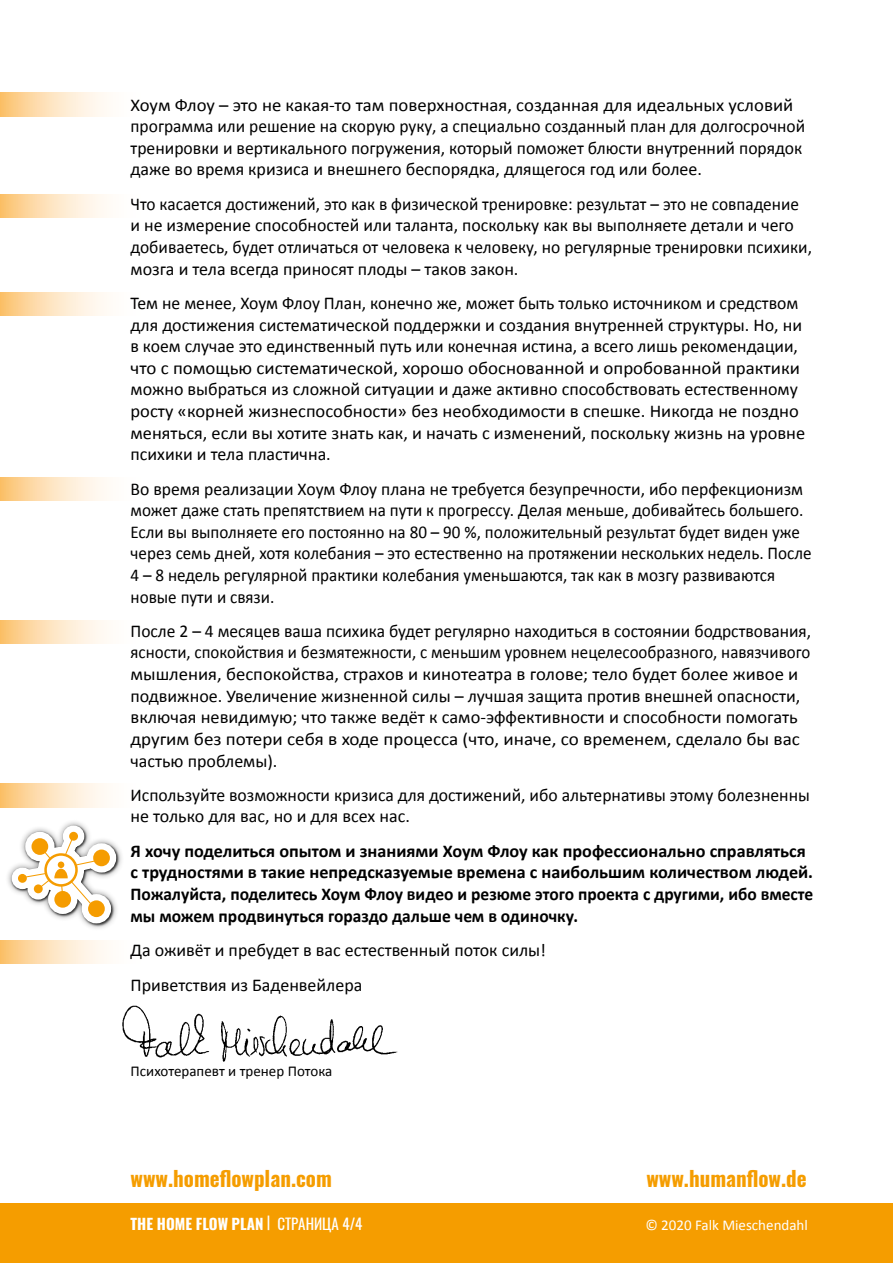
<style>
.page{position:relative;width:893px;height:1263px;background:#fff}
.page>*{position:absolute;margin:0;border:0;box-sizing:border-box;transform-origin:0 0}
.t1{font:700 21px "Oswald";color:#f59d00}
.t2{font:18px/21.6px "Calibri";color:#000}
.t3{font:18px/21.6px "Calibri";color:#000;scale:1.04 1}
.t4{font:18px/21.6px "Calibri";color:#000;scale:.96 1}
.t5{font:700 18px/21.6px "Calibri";color:#000}
.t6{font:700 15px "Oswald";color:#fff}
.t7{font:15px "Calibri";color:#000}
.t8{font:15px "Calibri";color:#fff}
.s1{font-weight:400}
</style>
<div class="page">
<div style="left:0;top:1203px;width:893px;height:60px;background:#f59d00"></div>
<svg style="left:0;top:93px;width:107px;height:23px"></svg>
<svg style="left:0;top:194px;width:107px;height:23px"></svg>
<svg style="left:0;top:292px;width:107px;height:23px"></svg>
<svg style="left:0;top:477px;width:107px;height:24px"></svg>
<svg style="left:0;top:620px;width:107px;height:23px"></svg>
<svg style="left:0;top:784px;width:107px;height:23px"></svg>
<svg style="left:0;top:940px;width:107px;height:23px"></svg>
<img style="left:122px;top:1005px;width:276px;height:57px">
<svg style="left:10px;top:823px;width:110px;height:105px"></svg>
<p class="t3" style="left:131px;top:93px;width:650px">Хоум Флоу – это не какая-то там поверхностная, созданная для идеальных условий программа или решение на скорую руку, а специально созданный план для долгосрочной тренировки и вертикального погружения, который поможет блюсти внутренний порядок даже во время кризиса и внешнего беспорядка, длящегося год или более.</p>
<p class="t4" style="left:131px;top:192px;width:711px">Что касается достижений, это как в физической тренировке: результат – это не совпадение и не измерение способностей или таланта, поскольку как вы выполняете детали и чего добиваетесь, будет отличаться от человека к человеку, но регулярные тренировки психики, мозга и тела всегда приносят плоды – таков закон.</p>
<p class="t2" style="left:131px;top:292px;width:676px">Тем не менее, Хоум Флоу План, конечно же, может быть только источником и средством для достижения систематической поддержки и создания внутренней структуры. Но, ни в коем случае это единственный путь или конечная истина, а всего лишь рекомендации, что с помощью систематической, хорошо обоснованной и опробованной практики можно выбраться из сложной ситуации и даже активно способствовать естественному росту «корней жизнеспособности» без необходимости в спешке. Никогда не поздно меняться, если вы хотите знать как, и начать с изменений, поскольку жизнь на уровне психики и тела пластична.</p>
<p class="t2" style="left:131px;top:477px;width:683px">Во время реализации Хоум Флоу плана не требуется безупречности, ибо перфекционизм может даже стать препятствием на пути к прогрессу. Делая меньше, добивайтесь большего.<br>Если вы выполняете его постоянно на 80 – 90 %, положительный результат будет виден уже через семь дней, хотя колебания – это естественно на протяжении нескольких недель. После 4 – 8 недель регулярной практики колебания уменьшаются, так как в мозгу развиваются новые пути и связи.</p>
<p class="t2" style="left:131px;top:620px;width:682px">После 2 – 4 месяцев ваша психика будет регулярно находиться в состоянии бодрствования, ясности, спокойствия и безмятежности, с меньшим уровнем нецелесообразного, навязчивого мышления, беспокойства, страхов и кинотеатра в голове; тело будет более живое и подвижное. Увеличение жизненной силы – лучшая защита против внешней опасности, включая невидимую; что также ведёт к само-эффективности и способности помогать другим без потери себя в ходе процесса (что, иначе, со временем, сделало бы вас частью проблемы).</p>
<p class="t2" style="left:131px;top:783px;width:681px">Используйте возможности кризиса для достижений, ибо альтернативы этому болезненны не только для вас, но и для всех нас.</p>
<p class="t5" style="left:131px;top:839px;width:684px">Я хочу поделиться опытом и знаниями Хоум Флоу как профессионально справляться с трудностями в такие непредсказуемые времена с наибольшим количеством людей.<br>Пожалуйста, поделитесь Хоум Флоу видео и резюме этого проекта с другими, ибо вместе мы можем продвинуться гораздо дальше чем в одиночку.</p>
<p class="t2" style="left:131px;top:939px;width:417px">Да оживёт и пребудет в вас естественный поток силы!</p>
<p class="t2" style="left:131px;top:973px;width:233px">Приветствия из Баденвейлера</p>
<p class="t7" style="left:131px;top:1060px;width:203px">Психотерапевт и тренер Потока</p>
<p class="t1" style="left:131px;top:1167px;width:203px">www.homeflowplan.com</p>
<p class="t1" style="left:646px;top:1167px;width:162px">www.humanflow.de</p>
<p class="t6" style="left:131px;top:1216px;width:233px">THE HOME FLOW PLAN <span class="s1">| СТРАНИЦА 4/4</span></p>
<p class="t8" style="left:645px;top:1214px;width:164px">© 2020 Falk Mieschendahl</p>
</div>
